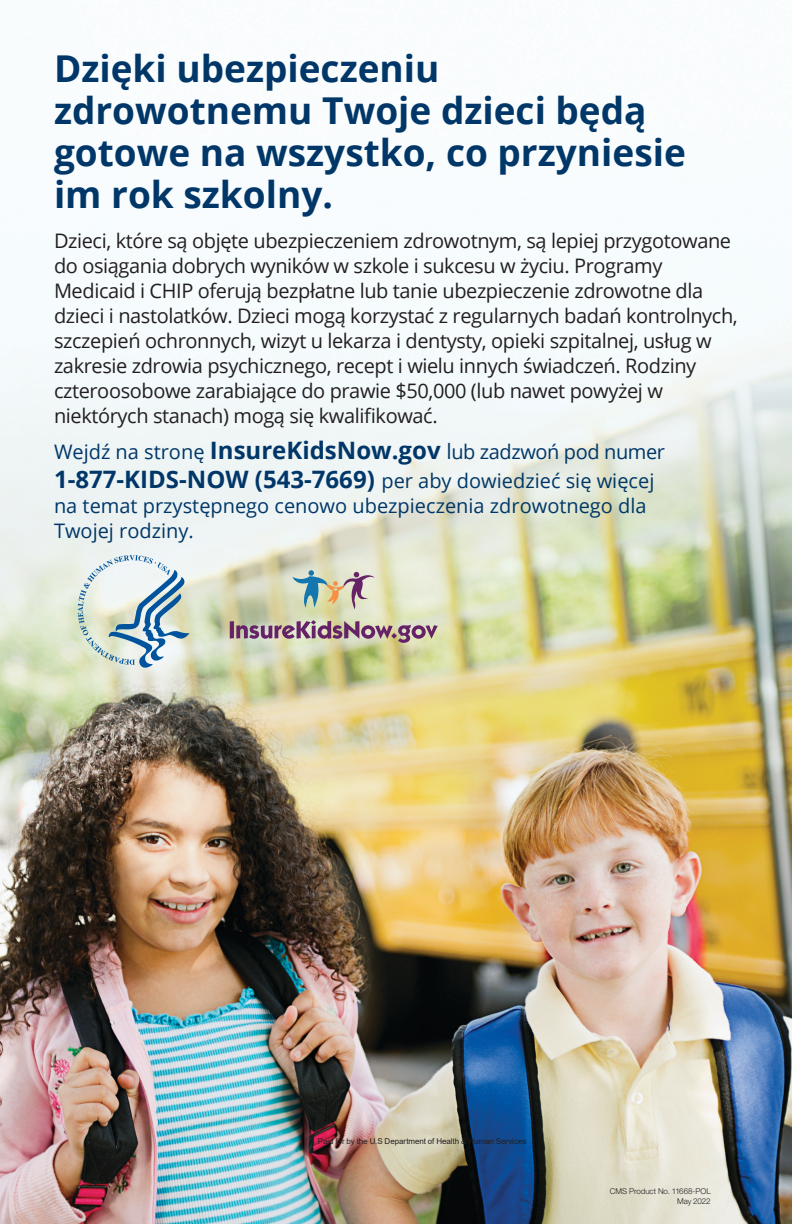
<style>
.page{position:relative;width:792px;height:1224px;background:#fff}
.page>*{position:absolute;margin:0;border:0;box-sizing:border-box;transform-origin:0 0}
.t1{font:700 37px/42px "Open Sans";color:#003768}
.t2{font:20px/25px "Open Sans";letter-spacing:-.02em;color:#231f20}
.t3{font:20px/29px "Open Sans";color:#003768}
.body{font:8px "Arial";letter-spacing:-.01em;color:#231f20}
.t4{font:300 8px/10px "Helvetica Neue LT Std";letter-spacing:-.005em;color:#231f20;text-align:right}
.s1{font-weight:700;font-size:24px}
.s2{font-size:21px}
</style>
<div class="page">
<img style="left:0;top:268px;width:792px;height:956px">
<svg style="left:78px;top:555px;width:111px;height:113px"></svg>
<svg style="left:292px;top:570px;width:83px;height:39px;background:#bcc0b1"></svg>
<svg style="left:230px;top:620px;width:208px;height:23px;background:#af999a"></svg>
<h1 class="t1" style="left:54px;top:47px;width:633px">Dzięki ubezpieczeniu zdrowotnemu Twoje dzieci będą gotowe na wszystko, co przyniesie im rok szkolny.</h1>
<p class="t2" style="left:54px;top:228px;width:685px">Dzieci, które są objęte ubezpieczeniem zdrowotnym, są lepiej przygotowane do osiągania dobrych wyników w szkole i sukcesu w życiu. Programy Medicaid i CHIP oferują bezpłatne lub tanie ubezpieczenie zdrowotne dla dzieci i nastolatków. Dzieci mogą korzystać z regularnych badań kontrolnych, szczepień ochronnych, wizyt u lekarza i dentysty, opieki szpitalnej, usług w zakresie zdrowia psychicznego, recept i wielu innych świadczeń. Rodziny czteroosobowe zarabiające do prawie $50,000 (lub nawet powyżej w niektórych stanach) mogą się kwalifikować.</p>
<p class="t3" style="left:54px;top:437px;width:613px">Wejdź na stronę <span class="s1">InsureKidsNow.gov</span> <span class="s2">l</span>ub zadzwoń pod numer<br><span class="s1">1-877-KIDS-NOW (543-7669)</span> per aby dowiedzieć się więcej</p>
<p class="t3" style="left:54px;top:493px;width:594px;line-height:25px">na temat przystępnego cenowo ubezpieczenia zdrowotnego dla<br>Twojej rodziny.</p>
<p class="body" style="left:318px;top:1136px;width:210px">Paid for by the U.S Department of Health &amp; Human Services</p>
<p class="t4" style="left:610px;top:1186px;width:102px">CMS Product No. 11668-POL<br>May 2022</p>
</div>
